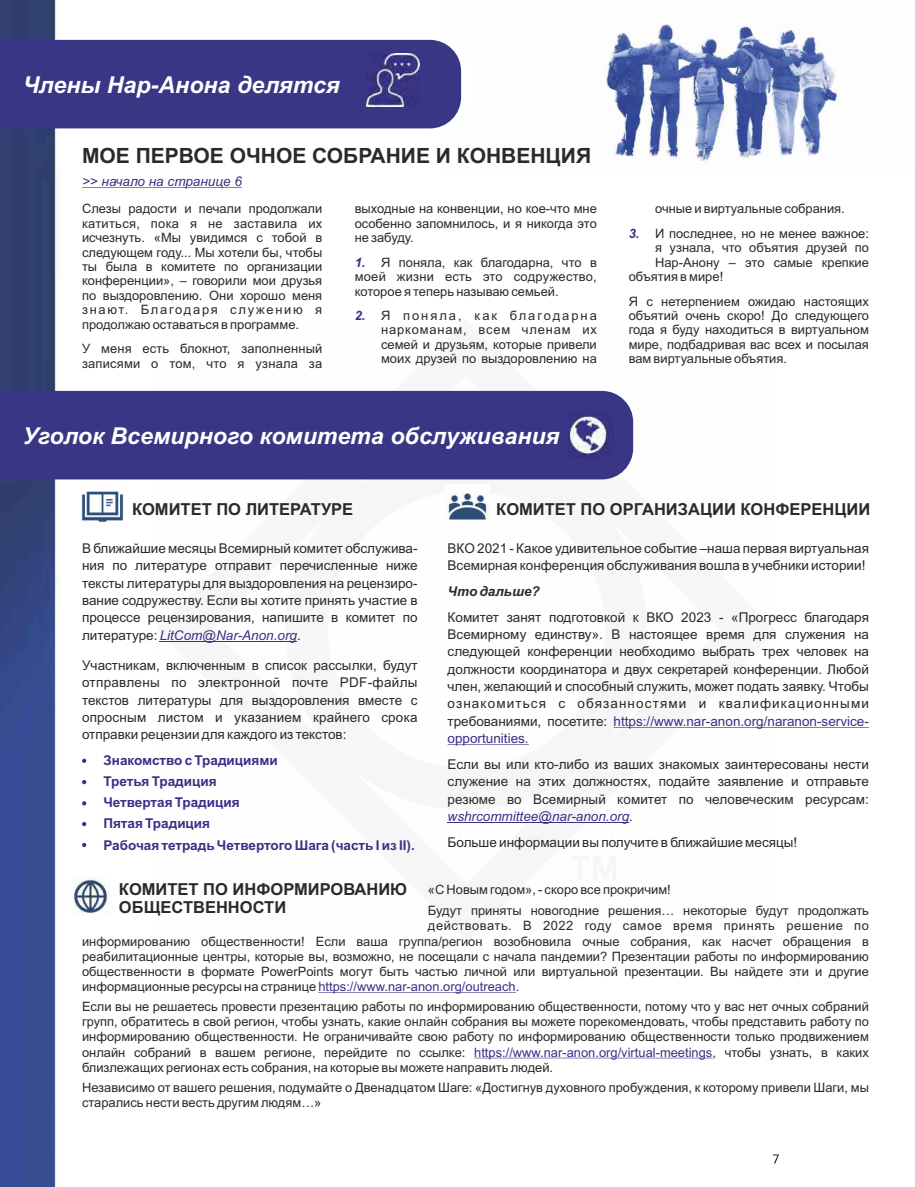
<style>
.page{position:relative;width:915px;height:1187px;background:#fff}
.page>*{position:absolute;margin:0;border:0;box-sizing:border-box;transform-origin:0 0}
.t1{font:italic 700 23.25px "Arial";color:#fff}
.t2{font:700 21px "Arial";color:#2b2929}
.t3{font:700 16.5px/18.5px "Arial";color:#2b2929}
.t4{font:13.5px/17.4px "Arial";color:#2b2929;text-align:justify}
.t5{font:700 13.5px/21.1px "Arial";color:#383085}
.t6{font:13.5px "Arial";color:#383085}
.t7{font:italic 13.5px "Arial";color:#383085}
.t8{font:italic 700 13.5px "Arial";color:#2b2929}
.t9{font:12.9px/14.4px "Arial";color:#2b2929;text-align:justify}
.t10{font:12.9px "Arial";letter-spacing:.04em;color:#2b2929}
.t11{font:italic 700 12.9px "Arial";color:#383085}
.s1{font-style:italic;color:#383085}
.s2{color:#383085}
</style>
<div class="page">
<img style="left:461px;top:24px;width:378px;height:138px">
<img style="left:0;top:0;width:60px;height:1186px">
<div style="left:0;top:391px;width:633px;height:88px;background:#383685"></div>
<img style="left:567px;top:411px;width:47px;height:47px">
<img style="left:614px;top:411px;width:1px;height:47px">
<svg style="left:773px;top:1154px;width:5px;height:9px"></svg>
<hr style="left:160px;top:641px;width:137px;height:1px;background:#383085">
<hr style="left:613px;top:727px;width:255px;height:1px;background:#383085">
<hr style="left:447px;top:744px;width:81px;height:1px;background:#383085">
<hr style="left:447px;top:822px;width:182px;height:1px;background:#383085">
<svg style="left:82px;top:758px;width:4px;height:4px"></svg>
<div style="left:0;top:40px;width:461px;height:88px;background:#383685"></div>
<img style="left:366px;top:53px;width:53px;height:53px">
<hr style="left:82px;top:187px;width:148px;height:1px;background:#383085">
<svg style="left:230px;top:187px;width:12px;height:1px"></svg>
<img style="left:81px;top:491px;width:43px;height:31px">
<img style="left:445px;top:493px;width:44px;height:27px">
<hr style="left:318px;top:992px;width:197px;height:1px;background:#383085">
<hr style="left:474px;top:1057px;width:238px;height:1px;background:#383085">
<img style="left:71px;top:876px;width:38px;height:39px">
<svg style="left:82px;top:780px;width:4px;height:4px"></svg>
<svg style="left:82px;top:801px;width:4px;height:4px"></svg>
<svg style="left:82px;top:822px;width:4px;height:4px"></svg>
<svg style="left:82px;top:842px;width:4px;height:5px"></svg>
<h1 class="t1" style="left:23px;top:76px;width:318px">Члены Нар-Анона делятся</h1>
<h2 class="t2" style="left:82px;top:147px;width:510px">МОЕ ПЕРВОЕ ОЧНОЕ СОБРАНИЕ И КОНВЕНЦИЯ</h2>
<p class="t7" style="left:82px;top:176px;width:161px">&gt;&gt; начало на странице 6</p>
<p class="t9" style="left:82px;top:203px;width:242px">Слезы радости и печали продолжали катиться, пока я не заставила их исчезнуть. «Мы увидимся с тобой в следующем году... Мы хотели бы, чтобы ты была в комитете по организации конференции», – говорили мои друзья по выздоровлению. Они хорошо меня знают. Благодаря служению я продолжаю оставаться в программе.</p>
<p class="t9" style="left:82px;top:342px;width:242px">У меня есть блокнот, заполненный записями о том, что я узнала за</p>
<p class="t9" style="left:354px;top:203px;width:243px">выходные на конвенции, но кое-что мне особенно запомнилось, и я никогда это не забуду.</p>
<p class="t9" style="left:354px;top:256px;width:243px;text-indent:26px">Я поняла, как благодарна, что в моей жизни есть это содружество, которое я теперь называю семьей.</p>
<p class="t9" style="left:381px;top:309px;width:217px">Я поняла, как благодарна наркоманам, всем членам их семей и друзьям, которые привели моих друзей по выздоровлению на</p>
<p class="t11" style="left:354px;top:257px;width:12px">1.</p>
<p class="t11" style="left:354px;top:310px;width:12px">2.</p>
<h1 class="t1" style="left:23px;top:427px;width:538px">Уголок Всемирного комитета обслуживания</h1>
<p class="t9" style="left:655px;top:198px;width:215px;line-height:24.5px">очные и виртуальные собрания.<br>И последнее, но не менее важное:</p>
<p class="t9" style="left:655px;top:242px;width:215px">я узнала, что объятия друзей по</p>
<p class="t9" style="left:655px;top:256px;width:215px">Нар-Анону – это самые крепкие</p>
<p class="t9" style="left:628px;top:270px;width:96px">объятия в мире!</p>
<p class="t9" style="left:628px;top:295px;width:242px">Я с нетерпением ожидаю настоящих объятий очень скоро! До следующего года я буду находиться в виртуальном мире, подбадривая вас всех и посылая вам виртуальные объятия.</p>
<p class="t11" style="left:628px;top:228px;width:12px">3.</p>
<p class="t3" style="left:132px;top:501px;width:223px">КОМИТЕТ ПО ЛИТЕРАТУРЕ</p>
<p class="t3" style="left:496px;top:501px;width:375px">КОМИТЕТ ПО ОРГАНИЗАЦИИ КОНФЕРЕНЦИИ</p>
<p class="t4" style="left:82px;top:541px;width:337px">В ближайшие месяцы Всемирный комитет обслужива&shy;ния по литературе отправит перечисленные ниже тексты литературы для выздоровления на рецензиро&shy;вание содружеству. Если вы хотите принять участие в процессе рецензирования, напишите в комитет по литературе: <span class="s1">LitCom@Nar-Anon.org</span>.</p>
<p class="t4" style="left:82px;top:657px;width:337px">Участникам, включенным в список рассылки, будут отправлены по электронной почте PDF-файлы текстов литературы для выздоровления вместе с опросным листом и указанием крайнего срока отправки рецензии для каждого из текстов:</p>
<p class="t5" style="left:103px;top:751px;width:313px">Знакомство с Традициями<br>Третья Традиция<br>Четвертая Традиция<br>Пятая Традиция<br>Рабочая тетрадь Четвертого Шага (часть I из II).</p>
<p class="t4" style="left:447px;top:541px;width:422px">ВКО 2021 - Какое удивительное событие –наша первая виртуальная<br>Всемирная конференция обслуживания вошла в учебники истории!</p>
<p class="t8" style="left:447px;top:586px;width:94px">Что дальше?</p>
<p class="t4" style="left:447px;top:609px;width:423px">Комитет занят подготовкой к ВКО 2023 - «Прогресс благодаря Всемирному единству». В настоящее время для служения на следующей конференции необходимо выбрать трех человек на должности координатора и двух секретарей конференции. Любой член, желающий и способный служить, может подать заявку. Чтобы ознакомиться с обязанностями и квалификационными требованиями, посетите:</p>
<p class="t4" style="left:447px;top:756px;width:422px">Если вы или кто-либо из ваших знакомых заинтересованы нести служение на этих должностях, подайте заявление и отправьте резюме во Всемирный комитет по человеческим ресурсам: <span class="s1">wshrcommittee@nar-anon.org</span>.</p>
<p class="t4" style="left:447px;top:834px;width:351px">Больше информации вы получите в ближайшие месяцы!</p>
<p class="t6" style="left:613px;top:716px;width:257px">https://www.nar-anon.org/naranon-service-</p>
<p class="t6" style="left:447px;top:733px;width:83px">opportunities.</p>
<p class="t3" style="left:119px;top:881px;width:290px">КОМИТЕТ ПО ИНФОРМИРОВАНИЮ<br>ОБЩЕСТВЕННОСТИ</p>
<p class="t9" style="left:428px;top:880px;width:442px;line-height:20.2px">«С Новым годом», - скоро все прокричим!<br>Будут приняты новогодние решения… некоторые будут продолжать</p>
<p class="t10" style="left:428px;top:920px;width:442px">действовать. В 2022 году самое время принять решение по</p>
<p class="t9" style="left:82px;top:934px;width:788px;line-height:15.1px">информированию общественности! Если ваша группа/регион возобновила очные собрания, как насчет обращения в реабилитационные центры, которые вы, возможно, не посещали с начала пандемии? Презентации работы по информированию общественности в формате PowerPoints могут быть частью личной или виртуальной презентации. Вы найдете эти и другие информационные ресурсы на странице <span class="s2">https://www.nar-anon.org/outreach</span>.</p>
<p class="t9" style="left:82px;top:1000px;width:788px;line-height:15.1px">Если вы не решаетесь провести презентацию работы по информированию общественности, потому что у вас нет очных собраний групп, обратитесь в свой регион, чтобы узнать, какие онлайн собрания вы можете порекомендовать, чтобы представить работу по информированию общественности. Не ограничивайте свою работу по информированию общественности только продвижением онлайн собраний в вашем регионе, перейдите по ссылке:</p>
<p class="t9" style="left:82px;top:1045px;width:788px;line-height:15.1px;text-indent:392px"><span class="s2">https://www.nar-anon.org/virtual-meetings</span>, чтобы узнать, в каких близлежащих регионах есть собрания, на которые вы можете направить людей.</p>
<p class="t9" style="left:82px;top:1080px;width:788px;line-height:15.1px">Независимо от вашего решения, подумайте о Двенадцатом Шаге: «Достигнув духовного пробуждения, к которому привели Шаги, мы старались нести весть другим людям…»</p>
</div>
